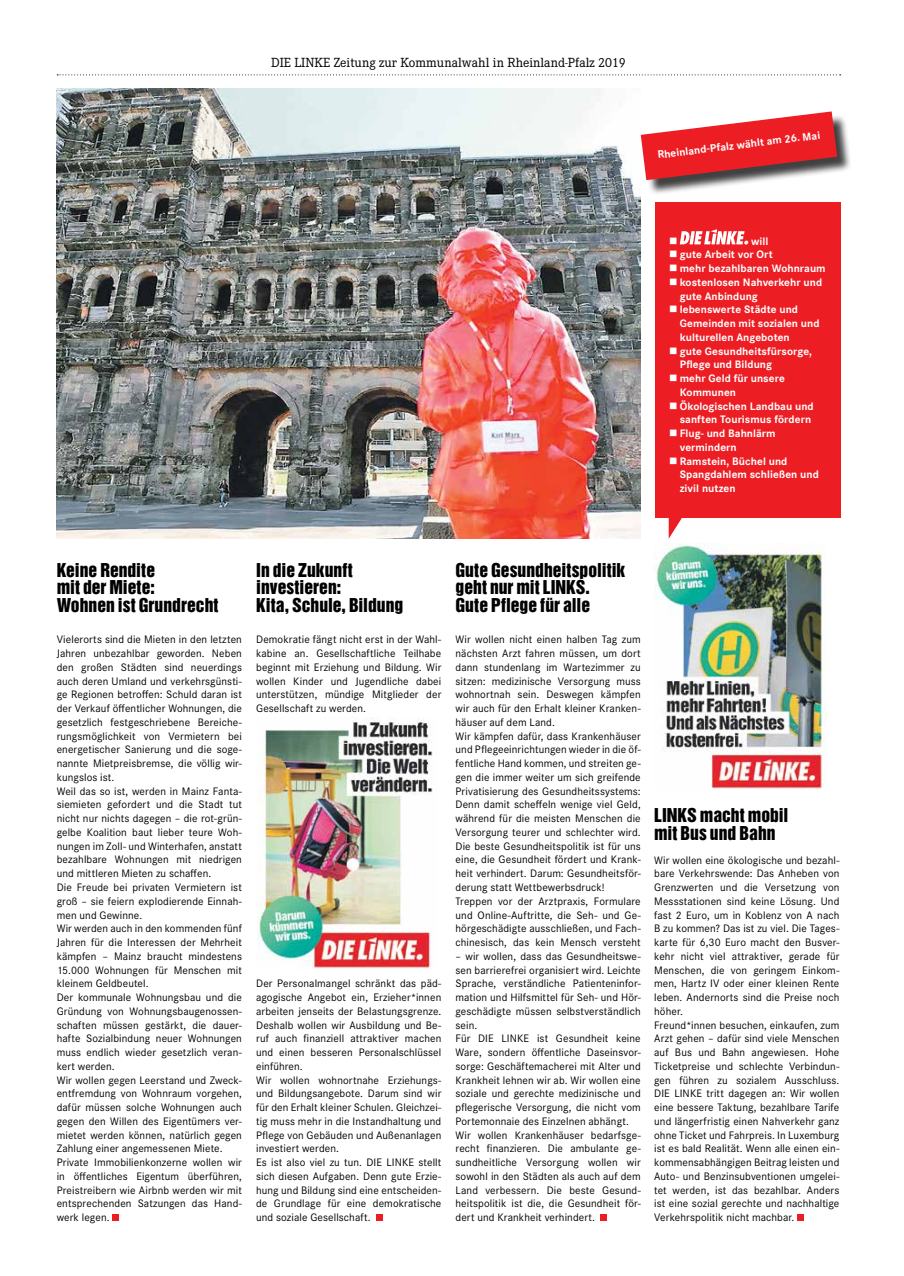
<style>
.page{position:relative;width:904px;height:1276px;background:#fff}
.page>*{position:absolute;margin:0;border:0;box-sizing:border-box;transform-origin:0 0}
.t1{font:17.5px/17.5px "Helvetica Inserat LT";color:#000}
.t2{font:13.75px "Corporate E";color:#000}
.t3{font:11.25px/13.8px "Corporate S";letter-spacing:.01em;color:#000}
.t4{font:700 11.25px/13.8px "Corporate S";letter-spacing:.005em;color:#fff}
.t5{font:11.25px "Wingdings";color:#fff}
</style>
<div class="page">
<svg style="left:57px;top:74px;width:783px;height:1px"></svg>
<div style="left:600px;top:1214px;width:7px;height:7px;background:#ed1d24"></div>
<div style="left:797px;top:1214px;width:6px;height:7px;background:#ed1d24"></div>
<div style="left:112px;top:1214px;width:7px;height:7px;background:#ed1d24"></div>
<img style="left:57px;top:89px;width:583px;height:450px">
<div style="left:643px;top:114px;width:209px;height:81px;background:#000;opacity:.75"></div>
<svg style="left:640px;top:111px;width:197px;height:69px"></svg>
<svg style="left:668px;top:518px;width:14px;height:21px"></svg>
<div style="left:655px;top:202px;width:185px;height:316px;background:#ed1d24"></div>
<svg style="left:679px;top:229px;width:69px;height:16px"></svg>
<img style="left:655px;top:543px;width:171px;height:246px">
<img style="left:258px;top:721px;width:175px;height:248px">
<div style="left:376px;top:1214px;width:6px;height:7px;background:#ed1d24"></div>
<p class="t2" style="left:271px;top:55px;width:356px">DIE LINKE Zeitung zur Kommunalwahl in Rheinland-Pfalz 2019</p>
<p class="t4" style="left:656px;top:148px;width:165px;rotate:-7deg">Rheinland-Pfalz wählt am 26. Mai</p>
<p class="t5" style="left:669px;top:234px;width:10px">■</p>
<p class="t4" style="left:751px;top:234px;width:19px">will</p>
<p class="t4" style="left:669px;top:248px;width:105px">■ gute Arbeit vor Ort</p>
<p class="t4" style="left:669px;top:262px;width:158px">■ mehr bezahlbaren Wohnraum</p>
<p class="t4" style="left:679px;top:275px;width:144px;text-indent:-11px">■ kostenlosen Nahverkehr und gute Anbindung</p>
<p class="t4" style="left:679px;top:303px;width:141px;text-indent:-11px">■ lebenswerte Städte und<br>Gemeinden mit sozialen und kulturellen Angeboten</p>
<p class="t4" style="left:679px;top:344px;width:134px;text-indent:-11px">■ gute Gesundheitsfürsorge,<br>Pflege und Bildung</p>
<p class="t4" style="left:679px;top:372px;width:107px;text-indent:-11px">■ mehr Geld für unsere<br>Kommunen</p>
<p class="t4" style="left:669px;top:399px;width:146px;text-align:right">■ Ökologischen Landbau und sanften Tourismus fördern</p>
<p class="t4" style="left:679px;top:427px;width:97px;text-indent:-11px">■ Flug- und Bahnlärm vermindern</p>
<p class="t4" style="left:679px;top:454px;width:141px;text-indent:-11px">■ Ramstein, Büchel und<br>Spangdahlem schließen und zivil nutzen</p>
<h1 class="t1" style="left:57px;top:561px;width:163px">Keine Rendite<br>mit der Miete:<br>Wohnen ist Grundrecht</h1>
<p class="t3" style="left:57px;top:633px;width:187px">Vielerorts sind die Mieten in den letzten Jahren unbezahlbar geworden. Neben den großen Städten sind neuerdings auch deren Umland und verkehrsgünsti&shy;ge Regionen betroffen: Schuld daran ist der Verkauf öffentlicher Wohnungen, die gesetzlich festgeschriebene Bereiche&shy;rungsmöglichkeit von Vermietern bei energetischer Sanierung und die soge&shy;nannte Mietpreisbremse, die völlig wir&shy;kungslos ist.<br>Weil das so ist, werden in Mainz Fanta&shy;siemieten gefordert und die Stadt tut nicht nur nichts dagegen – die rot-grün&shy;gelbe Koalition baut lieber teure Woh&shy;nungen im Zoll- und Winterhafen, anstatt bezahlbare Wohnungen mit niedrigen und mittleren Mieten zu schaffen.<br>Die Freude bei privaten Vermietern ist groß – sie feiern explodierende Einnah&shy;men und Gewinne.<br>Wir werden auch in den kommenden fünf Jahren für die Interessen der Mehrheit kämpfen – Mainz braucht mindestens 15.000 Wohnungen für Menschen mit kleinem Geldbeutel.<br>Der kommunale Wohnungsbau und die Gründung von Wohnungsbaugenossen&shy;schaften müssen gestärkt, die dauer&shy;hafte Sozialbindung neuer Wohnungen muss endlich wieder gesetzlich veran&shy;kert werden.<br>Wir wollen gegen Leerstand und Zweck&shy;entfremdung von Wohnraum vorgehen, dafür müssen solche Wohnungen auch gegen den Willen des Eigentümers ver&shy;mietet werden können, natürlich gegen Zahlung einer angemessenen Miete.<br>Private Immobilienkonzerne wollen wir in öffentliches Eigentum überführen, Preistreibern wie Airbnb werden wir mit entsprechenden Satzungen das Hand&shy;werk legen.</p>
<h1 class="t1" style="left:256px;top:561px;width:148px">In die Zukunft investieren:<br>Kita, Schule, Bildung</h1>
<p class="t3" style="left:256px;top:633px;width:187px;text-align:justify">Demokratie fängt nicht erst in der Wahl&shy;kabine an. Gesellschaftliche Teilhabe beginnt mit Erziehung und Bildung. Wir wollen Kinder und Jugendliche dabei unterstützen, mündige Mitglieder der Gesellschaft zu werden.</p>
<p class="t3" style="left:256px;top:976px;width:187px">Der Personalmangel schränkt das päd&shy;agogische Angebot ein, Erzieher*innen arbeiten jenseits der Belastungsgrenze.<br>Deshalb wollen wir Ausbildung und Be&shy;ruf auch finanziell attraktiver machen und einen besseren Personalschlüssel einführen.<br>Wir wollen wohnortnahe Erziehungs&shy;und Bildungsangebote. Darum sind wir für den Erhalt kleiner Schulen. Gleichzei&shy;tig muss mehr in die Instandhaltung und Pflege von Gebäuden und Außenanlagen investiert werden.<br>Es ist also viel zu tun. DIE LINKE stellt sich diesen Aufgaben. Denn gute Erzie&shy;hung und Bildung sind eine entscheiden&shy;de Grundlage für eine demokratische und soziale Gesellschaft.</p>
<h1 class="t1" style="left:455px;top:561px;width:171px">Gute Gesundheitspolitik geht nur mit LINKS.<br>Gute Pflege für alle</h1>
<p class="t3" style="left:455px;top:633px;width:187px">Wir wollen nicht einen halben Tag zum nächsten Arzt fahren müssen, um dort dann stundenlang im Wartezimmer zu sitzen: medizinische Versorgung muss wohnortnah sein. Deswegen kämpfen wir auch für den Erhalt kleiner Kranken&shy;häuser auf dem Land.<br>Wir kämpfen dafür, dass Krankenhäuser und Pflegeeinrichtungen wieder in die öf&shy;fentliche Hand kommen, und streiten ge&shy;gen die immer weiter um sich greifende Privatisierung des Gesundheitssystems:<br>Denn damit scheffeln wenige viel Geld, während für die meisten Menschen die Versorgung teurer und schlechter wird.<br>Die beste Gesundheitspolitik ist für uns eine, die Gesundheit fördert und Krank&shy;heit verhindert. Darum: Gesundheitsför&shy;derung statt Wettbewerbsdruck!<br>Treppen vor der Arztpraxis, Formulare und Online-Auftritte, die Seh- und Ge&shy;hörgeschädigte ausschließen, und Fach&shy;chinesisch, das kein Mensch versteht</p>
<p class="t3" style="left:455px;top:949px;width:187px">– wir wollen, dass das Gesundheitswe&shy;sen barrierefrei organisiert wird. Leichte Sprache, verständliche Patienteninfor&shy;mation und Hilfsmittel für Seh- und Hör&shy;geschädigte müssen selbstverständlich sein.<br>Für DIE LINKE ist Gesundheit keine Ware, sondern öffentliche Daseinsvor&shy;sorge: Geschäftemacherei mit Alter und Krankheit lehnen wir ab. Wir wollen eine soziale und gerechte medizinische und pflegerische Versorgung, die nicht vom Portemonnaie des Einzelnen abhängt.<br>Wir wollen Krankenhäuser bedarfsge&shy;recht finanzieren. Die ambulante ge&shy;sundheitliche Versorgung wollen wir sowohl in den Städten als auch auf dem Land verbessern. Die beste Gesund&shy;heitspolitik ist die, die Gesundheit för&shy;dert und Krankheit verhindert.</p>
<h1 class="t1" style="left:654px;top:807px;width:136px">LINKS macht mobil mit Bus und Bahn</h1>
<p class="t3" style="left:654px;top:853px;width:187px">Wir wollen eine ökologische und bezahl&shy;bare Verkehrswende: Das Anheben von Grenzwerten und die Versetzung von Messstationen sind keine Lösung. Und fast 2 Euro, um in Koblenz von A nach B zu kommen? Das ist zu viel. Die Tages&shy;karte für 6,30 Euro macht den Busver&shy;kehr nicht viel attraktiver, gerade für Menschen, die von geringem Einkom&shy;men, Hartz IV oder einer kleinen Rente leben. Andernorts sind die Preise noch höher.<br>Freund*innen besuchen, einkaufen, zum Arzt gehen – dafür sind viele Menschen auf Bus und Bahn angewiesen. Hohe Ticketpreise und schlechte Verbindun&shy;gen führen zu sozialem Ausschluss.<br>DIE LINKE tritt dagegen an: Wir wollen eine bessere Taktung, bezahlbare Tarife und längerfristig einen Nahverkehr ganz ohne Ticket und Fahrpreis. In Luxemburg ist es bald Realität. Wenn alle einen ein&shy;kommensabhängigen Beitrag leisten und Auto- und Benzinsubventionen umgelei&shy;tet werden, ist das bezahlbar. Anders ist eine sozial gerechte und nachhaltige Verkehrspolitik nicht machbar.</p>
</div>
